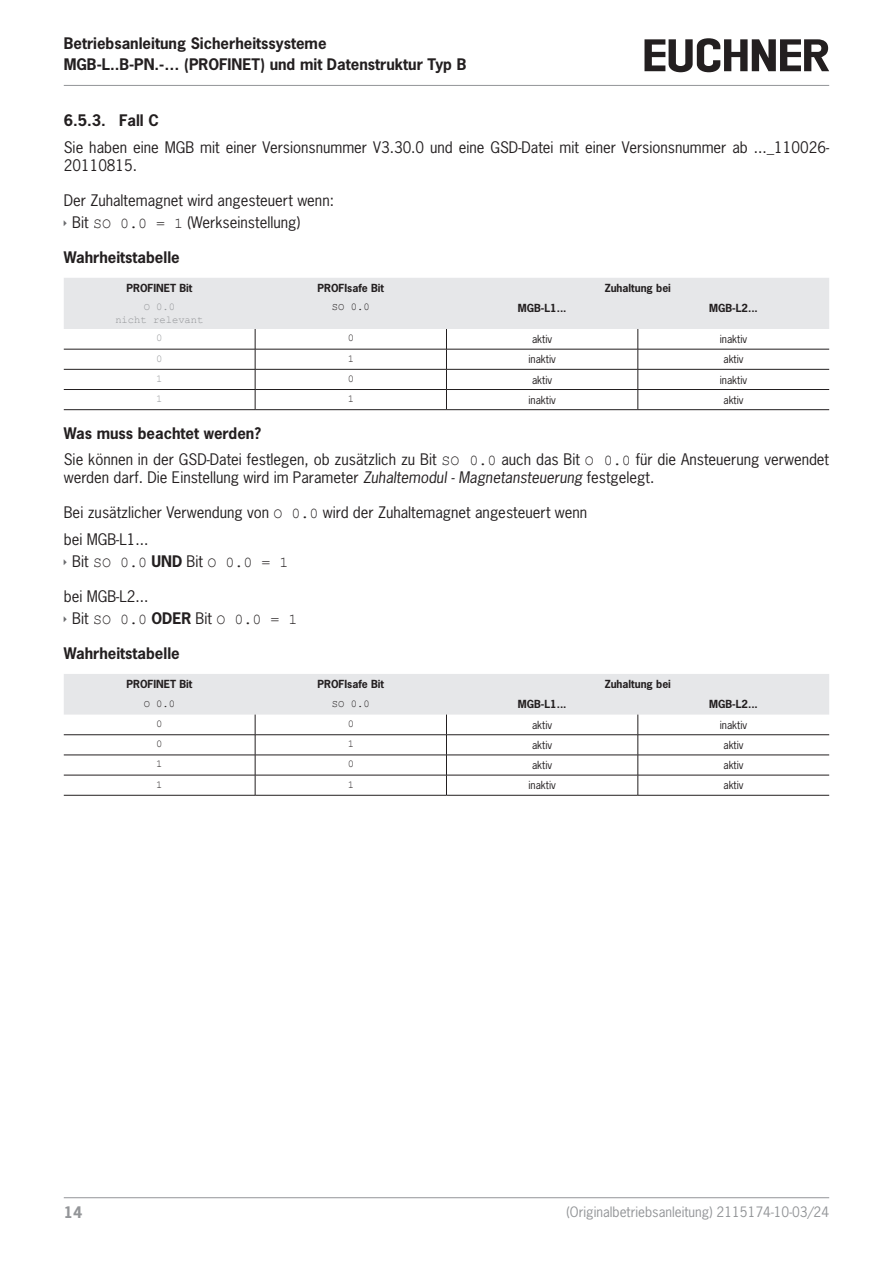
<style>
.page{position:relative;width:893px;height:1263px;background:#fff}
.page>*{position:absolute;margin:0;border:0;box-sizing:border-box;transform-origin:0 0}
.paragraph_last{font:15px/18px "News Gothic Std";color:#231f20}
.paragraph{font:700 15px/20.1px "News Gothic Std";color:#231f20}
.paragraph-2{font:15px "News Gothic Std";color:#231f20}
.t1{font:15px "Courier New";color:#231f20}
.t2{font:700 15px "News Gothic Std";color:#939598}
.t3{font:13.5px "News Gothic Std";color:#939598}
.tableheadcentered{font:700 10.5px "News Gothic Std";color:#231f20}
.tablebodycentred{font:10.5px "News Gothic Std";color:#231f20}
.tableheadcentered-2{font:10.5px "Courier New";color:#939598}
.tableheadcentered-3{font:10.5px "Courier New";color:#231f20}
.tablebodycentred-2{font:10.5px "Courier New";color:#231f20}
.tablebodycentred-3{font:10.5px "Courier New";color:#939598}
.s1{font-family:"Courier New"}
.s2{font-style:italic}
.s3{font-family:"News Gothic Std"}
.s4{font-family:"News Gothic Std";font-weight:700}
</style>
<div class="page">
<hr style="left:64px;top:85px;width:765px;height:1px;background:#939598">
<hr style="left:64px;top:1197px;width:765px;height:1px;background:#939598">
<svg style="left:644px;top:38px;width:185px;height:34px"></svg>
<svg style="left:64px;top:278px;width:765px;height:131px"></svg>
<hr style="left:64px;top:409px;width:191px;height:1px;background:#231f20">
<hr style="left:255px;top:409px;width:191px;height:1px;background:#231f20">
<hr style="left:446px;top:409px;width:192px;height:1px;background:#231f20">
<hr style="left:638px;top:409px;width:191px;height:1px;background:#231f20">
<svg style="left:64px;top:674px;width:765px;height:121px"></svg>
<hr style="left:64px;top:795px;width:191px;height:1px;background:#231f20">
<hr style="left:255px;top:795px;width:191px;height:1px;background:#231f20">
<hr style="left:446px;top:795px;width:192px;height:1px;background:#231f20">
<hr style="left:638px;top:795px;width:191px;height:1px;background:#231f20">
<p class="paragraph" style="left:64px;top:33px;width:404px">Betriebsanleitung Sicherheitssysteme<br>MGB-L..B-PN.-… (PROFINET) und mit Datenstruktur Typ B</p>
<p class="paragraph" style="left:64px;top:110px;width:97px">6.5.3. Fall C</p>
<p class="paragraph_last" style="left:64px;top:138px;width:767px">Sie haben eine MGB mit einer Versionsnummer V3.30.0 und eine GSD-Datei mit einer Versionsnummer ab ..._110026-<br>20110815.</p>
<p class="paragraph-2" style="left:64px;top:191px;width:272px">Der Zuhaltemagnet wird angesteuert wenn:</p>
<p class="paragraph_last" style="left:72px;top:213px;width:230px">Bit <span class="s1">SO 0.0 = 1</span> (Werkseinstellung)</p>
<p class="paragraph" style="left:64px;top:247px;width:117px">Wahrheitstabelle</p>
<p class="tableheadcentered" style="left:126px;top:281px;width:67px">PROFINET Bit</p>
<p class="tableheadcentered" style="left:318px;top:281px;width:68px">PROFIsafe Bit</p>
<p class="tableheadcentered" style="left:605px;top:281px;width:68px">Zuhaltung bei</p>
<p class="tableheadcentered-2" style="left:144px;top:301px;width:33px">O 0.0</p>
<p class="tableheadcentered-2" style="left:115px;top:313px;width:90px">nicht relevant</p>
<p class="tableheadcentered-3" style="left:332px;top:301px;width:39px">SO 0.0</p>
<p class="tableheadcentered" style="left:518px;top:301px;width:50px">MGB-L1...</p>
<p class="tableheadcentered" style="left:709px;top:301px;width:50px">MGB-L2...</p>
<p class="tablebodycentred-3" style="left:156px;top:332px;width:8px">0</p>
<p class="tablebodycentred-2" style="left:348px;top:332px;width:8px">0</p>
<p class="tablebodycentred" style="left:532px;top:332px;width:22px">aktiv</p>
<p class="tablebodycentred" style="left:720px;top:332px;width:29px">inaktiv</p>
<p class="tablebodycentred-3" style="left:156px;top:352px;width:8px">0</p>
<p class="tablebodycentred-2" style="left:348px;top:352px;width:8px">1</p>
<p class="tablebodycentred" style="left:528px;top:353px;width:29px">inaktiv</p>
<p class="tablebodycentred" style="left:723px;top:353px;width:22px">aktiv</p>
<p class="tablebodycentred-3" style="left:156px;top:372px;width:8px">1</p>
<p class="tablebodycentred-2" style="left:348px;top:372px;width:8px">0</p>
<p class="tablebodycentred" style="left:532px;top:373px;width:22px">aktiv</p>
<p class="tablebodycentred" style="left:720px;top:373px;width:29px">inaktiv</p>
<p class="tablebodycentred-3" style="left:156px;top:392px;width:8px">1</p>
<p class="tablebodycentred-2" style="left:348px;top:392px;width:8px">1</p>
<p class="tablebodycentred" style="left:528px;top:393px;width:29px">inaktiv</p>
<p class="tablebodycentred" style="left:723px;top:393px;width:22px">aktiv</p>
<p class="paragraph" style="left:64px;top:423px;width:199px">Was muss beachtet werden?</p>
<p class="paragraph_last" style="left:64px;top:451px;width:767px">Sie können in der GSD-Datei festlegen, ob zusätzlich zu Bit <span class="s1">SO 0.0</span> auch das Bit <span class="s1">O 0.0</span> für die Ansteuerung verwendet werden darf. Die Einstellung wird im Parameter <span class="s2">Zuhaltemodul - Magnetansteuerung</span> festgelegt.</p>
<p class="paragraph-2" style="left:64px;top:503px;width:525px">Bei zusätzlicher Verwendung von <span class="s1">O 0.0</span> wird der Zuhaltemagnet angesteuert wenn</p>
<p class="paragraph-2" style="left:64px;top:530px;width:86px">bei MGB-L1...</p>
<p class="t1" style="left:72px;top:553px;width:218px"><span class="s3">Bit</span> SO 0.0 <span class="s4">UND</span> <span class="s3">Bit</span> O 0.0 = 1</p>
<p class="paragraph-2" style="left:64px;top:587px;width:86px">bei MGB-L2...</p>
<p class="t1" style="left:72px;top:610px;width:227px"><span class="s3">Bit</span> SO 0.0 <span class="s4">ODER</span> <span class="s3">Bit</span> O 0.0 = 1</p>
<p class="paragraph" style="left:64px;top:643px;width:117px">Wahrheitstabelle</p>
<p class="tableheadcentered" style="left:126px;top:677px;width:67px">PROFINET Bit</p>
<p class="tableheadcentered" style="left:318px;top:677px;width:68px">PROFIsafe Bit</p>
<p class="tableheadcentered" style="left:605px;top:677px;width:68px">Zuhaltung bei</p>
<p class="tableheadcentered-3" style="left:144px;top:697px;width:33px">O 0.0</p>
<p class="tableheadcentered-3" style="left:332px;top:697px;width:39px">SO 0.0</p>
<p class="tableheadcentered" style="left:518px;top:697px;width:50px">MGB-L1...</p>
<p class="tableheadcentered" style="left:709px;top:697px;width:50px">MGB-L2...</p>
<p class="tablebodycentred-2" style="left:156px;top:717px;width:8px">0</p>
<p class="tablebodycentred-2" style="left:348px;top:717px;width:8px">0</p>
<p class="tablebodycentred" style="left:532px;top:718px;width:22px">aktiv</p>
<p class="tablebodycentred" style="left:720px;top:718px;width:29px">inaktiv</p>
<p class="tablebodycentred-2" style="left:156px;top:737px;width:8px">0</p>
<p class="tablebodycentred-2" style="left:348px;top:737px;width:8px">1</p>
<p class="tablebodycentred" style="left:532px;top:738px;width:22px">aktiv</p>
<p class="tablebodycentred" style="left:723px;top:738px;width:22px">aktiv</p>
<p class="tablebodycentred-2" style="left:156px;top:758px;width:8px">1</p>
<p class="tablebodycentred-2" style="left:348px;top:758px;width:8px">0</p>
<p class="tablebodycentred" style="left:532px;top:758px;width:22px">aktiv</p>
<p class="tablebodycentred" style="left:723px;top:758px;width:22px">aktiv</p>
<p class="tablebodycentred-2" style="left:156px;top:778px;width:8px">1</p>
<p class="tablebodycentred-2" style="left:348px;top:778px;width:8px">1</p>
<p class="tablebodycentred" style="left:528px;top:778px;width:29px">inaktiv</p>
<p class="tablebodycentred" style="left:723px;top:778px;width:22px">aktiv</p>
<p class="t2" style="left:64px;top:1202px;width:20px">14</p>
<p class="t3" style="left:566px;top:1203px;width:264px">(Originalbetriebsanleitung) 2115174-10-03/24</p>
</div>
